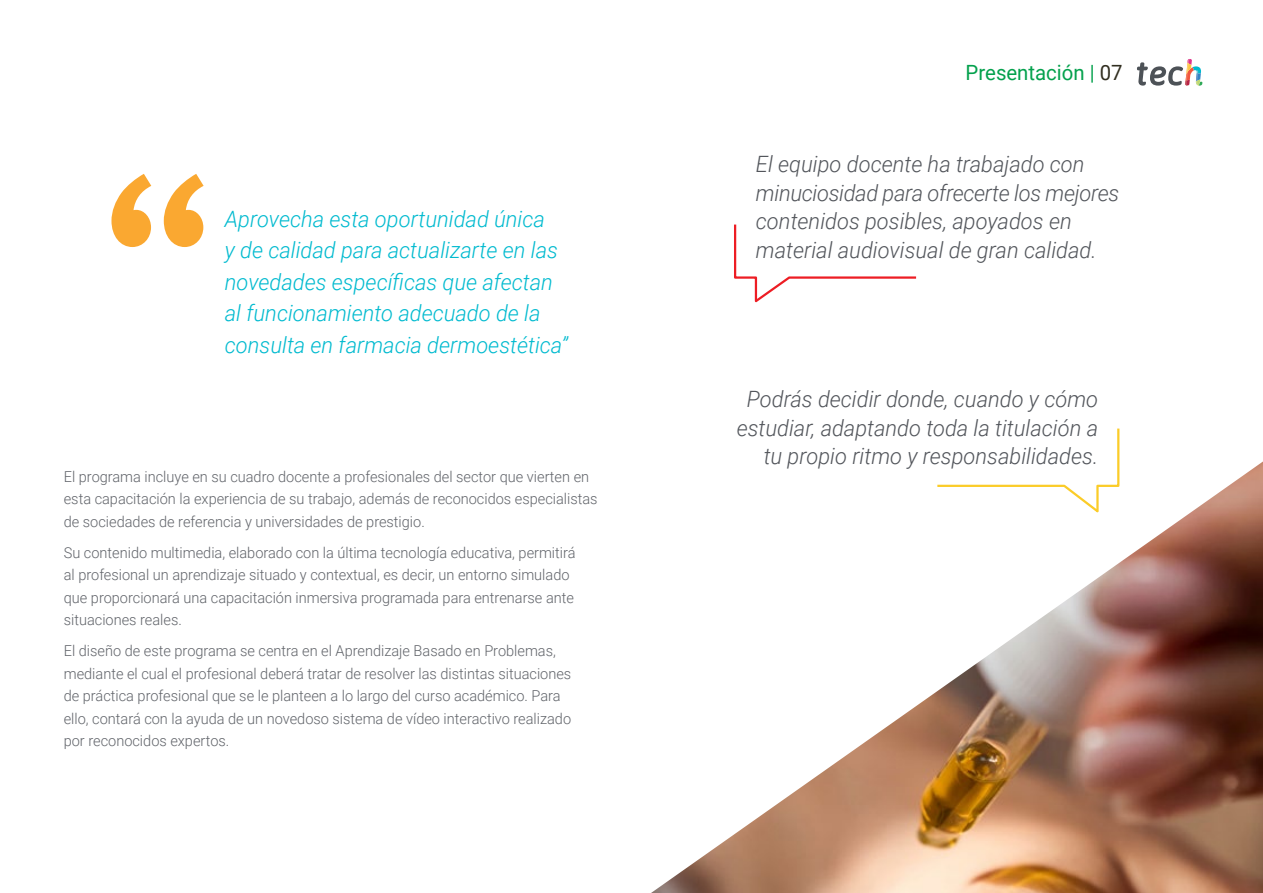
<style>
.page{position:relative;width:1263px;height:893px;background:#fff}
.page>*{position:absolute;margin:0;border:0;box-sizing:border-box;transform-origin:0 0}
.t1{font:italic 300 22.5px/28.5px "Roboto";color:#52555b;text-align:right}
.t2{font:italic 300 22.5px/31.5px "Roboto";color:#00bacf}
.t3{font:21px "Roboto";color:#04a14d}
.t4{font:300 15px/22.5px "Roboto";color:#61646a}
.s1{color:#312e20}
</style>
<div class="page">
<img style="left:651px;top:461px;width:612px;height:432px">
<svg style="left:111px;top:174px;width:93px;height:73px"></svg>
<svg style="left:935px;top:428px;width:185px;height:88px"></svg>
<svg style="left:1137px;top:59px;width:65px;height:27px"></svg>
<svg style="left:734px;top:224px;width:183px;height:79px"></svg>
<h1 class="t2" style="left:225px;top:202px;width:345px">Aprovecha esta oportunidad única<br>y de calidad para actualizarte en las novedades específicas que afectan al funcionamiento adecuado de la consulta en farmacia dermoestética”</h1>
<p class="t4" style="left:64px;top:465px;width:535px">El programa incluye en su cuadro docente a profesionales del sector que vierten en esta capacitación la experiencia de su trabajo, además de reconocidos especialistas de sociedades de referencia y universidades de prestigio.</p>
<p class="t4" style="left:64px;top:541px;width:513px">Su contenido multimedia, elaborado con la última tecnología educativa, permitirá al profesional un aprendizaje situado y contextual, es decir, un entorno simulado que proporcionará una capacitación inmersiva programada para entrenarse ante situaciones reales.</p>
<p class="t4" style="left:64px;top:639px;width:509px">El diseño de este programa se centra en el Aprendizaje Basado en Problemas, mediante el cual el profesional deberá tratar de resolver las distintas situaciones de práctica profesional que se le planteen a lo largo del curso académico. Para ello, contará con la ayuda de un novedoso sistema de vídeo interactivo realizado por reconocidos expertos.</p>
<h2 class="t3" style="left:966px;top:57px;width:159px">Presentación | <span class="s1">07</span></h2>
<h1 class="t1" style="left:756px;top:149px;width:365px;text-align:left">El equipo docente ha trabajado con minuciosidad para ofrecerte los mejores contenidos posibles, apoyados en material audiovisual de gran calidad.</h1>
<h1 class="t1" style="left:737px;top:384px;width:363px">Podrás decidir donde, cuando y cómo estudiar, adaptando toda la titulación a tu propio ritmo y responsabilidades.</h1>
</div>
